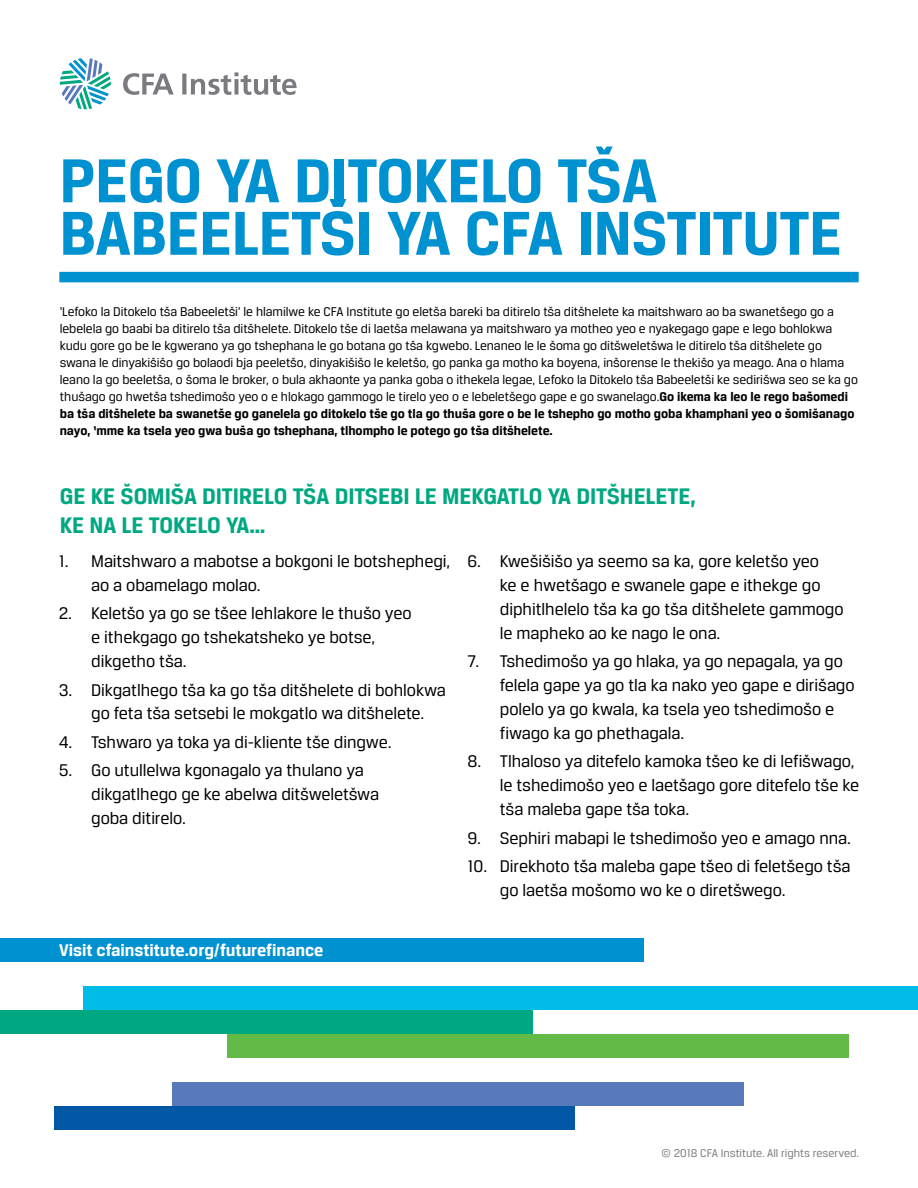
<style>
.page{position:relative;width:918px;height:1188px;background:#fff}
.page>*{position:absolute;margin:0;border:0;box-sizing:border-box;transform-origin:0 0}
.t1{font:700 66px/52.5px "CFA Breuer Text";letter-spacing:-.01em;color:#0091d1}
.t2{font:700 24px/28.5px "CFA Breuer Text";letter-spacing:-.005em;color:#00a881}
.t3{font:18px/24px "CFA Breuer Text";letter-spacing:-.005em;color:#000}
.t4{font:700 18px "CFA Breuer Text";letter-spacing:-.005em;color:#fff}
.t5{font:13.5px/17px "CFA Breuer Text";letter-spacing:-.005em;color:#000}
.t6{font:12px "CFA Breuer Text";color:#7b7c7f}
.s1{font-weight:700}
</style>
<div class="page">
<div style="left:54px;top:1106px;width:521px;height:24px;background:#0058a4"></div>
<div style="left:173px;top:1082px;width:571px;height:24px;background:#587abc"></div>
<div style="left:0;top:1010px;width:533px;height:24px;background:#00a881"></div>
<div style="left:227px;top:1034px;width:622px;height:24px;background:#62bb46"></div>
<div style="left:0;top:938px;width:643px;height:24px;background:#0091d1"></div>
<div style="left:84px;top:986px;width:834px;height:24px;background:#00bce7"></div>
<svg style="left:60px;top:58px;width:51px;height:51px"></svg>
<svg style="left:123px;top:73px;width:51px;height:22px"></svg>
<svg style="left:182px;top:74px;width:4px;height:21px"></svg>
<svg style="left:191px;top:72px;width:106px;height:23px"></svg>
<div style="left:59px;top:272px;width:800px;height:10px;background:#0091d1"></div>
<h1 class="t1" style="left:59px;top:153px;width:784px">PEGO YA DITOKELO TŠA<br>BABEELETŠI YA CFA INSTITUTE</h1>
<p class="t5" style="left:60px;top:303px;width:800px">‘Lefoko la Ditokelo tša Babeeletši’ le hlamilwe ke CFA Institute go eletša bareki ba ditirelo tša ditšhelete ka maitshwaro ao ba swanetšego go a lebelela go baabi ba ditirelo tša ditšhelete. Ditokelo tše di laetša melawana ya maitshwaro ya motheo yeo e nyakegago gape e lego bohlokwa kudu gore go be le kgwerano ya go tshephana le go botana go tša kgwebo. Lenaneo le le šoma go ditšweletšwa le ditirelo tša ditšhelete go swana le dinyakišišo go bolaodi bja peeletšo, dinyakišišo le keletšo, go panka ga motho ka boyena, inšorense le thekišo ya meago. Ana o hlama leano la go beeletša, o šoma le broker, o bula akhaonte ya panka goba o ithekela legae, Lefoko la Ditokelo tša Babeeletši ke sedirišwa seo se ka go thušago go hwetša tshedimošo yeo o e hlokago gammogo le tirelo yeo o e lebeletšego gape e go swanelago.<span class="s1">Go ikema ka leo le rego bašomedi ba tša ditšhelete ba swanetše go ganelela go ditokelo tše go tla go thuša gore o be le tshepho go motho goba khamphani yeo o šomišanago nayo, ‘mme ka tsela yeo gwa buša go tshephana, tlhompho le potego go tša ditšhelete.</span></p>
<h2 class="t2" style="left:60px;top:482px;width:638px">GE KE ŠOMIŠA DITIRELO TŠA DITSEBI LE MEKGATLO YA DITŠHELETE,<br>KE NA LE TOKELO YA…</h2>
<h3 class="t3" style="left:91px;top:549px;width:361px;text-indent:-32px">1. Maitshwaro a mabotse a bokgoni le botshephegi, ao a obamelago molao.</h3>
<h3 class="t3" style="left:91px;top:601px;width:322px;text-indent:-32px">2. Keletšo ya go se tšee lehlakore le thušo yeo e ithekgago go tshekatsheko ye botse, dikgetho tša.</h3>
<h3 class="t3" style="left:91px;top:677px;width:356px;text-indent:-32px">3. Dikgatlhego tša ka go tša ditšhelete di bohlokwa go feta tša setsebi le mokgatlo wa ditšhelete.</h3>
<h3 class="t3" style="left:59px;top:730px;width:334px">4. Tshwaro ya toka ya di-kliente tše dingwe.</h3>
<h3 class="t3" style="left:91px;top:758px;width:289px;text-indent:-32px">5. Go utullelwa kgonagalo ya thulano ya dikgatlhego ge ke abelwa ditšweletšwa goba ditirelo.</h3>
<h3 class="t4" style="left:59px;top:940px;width:266px">Visit cfainstitute.org/futurefinance</h3>
<h3 class="t3" style="left:500px;top:549px;width:345px;text-indent:-32px">6. Kwešišišo ya seemo sa ka, gore keletšo yeo<br>ke e hwetšago e swanele gape e ithekge go diphitlhelelo tša ka go tša ditšhelete gammogo le mapheko ao ke nago le ona.</h3>
<h3 class="t3" style="left:500px;top:649px;width:356px;text-indent:-32px">7. Tshedimošo ya go hlaka, ya go nepagala, ya go felela gape ya go tla ka nako yeo gape e dirišago polelo ya go kwala, ka tsela yeo tshedimošo e fiwago ka go phethagala.</h3>
<h3 class="t3" style="left:500px;top:749px;width:361px;text-indent:-32px">8. Tlhaloso ya ditefelo kamoka tšeo ke di lefišwago, le tshedimošo yeo e laetšago gore ditefelo tše ke tša maleba gape tša toka.</h3>
<h3 class="t3" style="left:468px;top:826px;width:385px">9. Sephiri mabapi le tshedimošo yeo e amago nna.</h3>
<h3 class="t3" style="left:500px;top:854px;width:352px;text-indent:-32px">10. Direkhoto tša maleba gape tšeo di feletšego tša go laetša mošomo wo ke o diretšwego.</h3>
<p class="t6" style="left:662px;top:1146px;width:199px">© 2018 CFA Institute. All rights reserved.</p>
</div>
